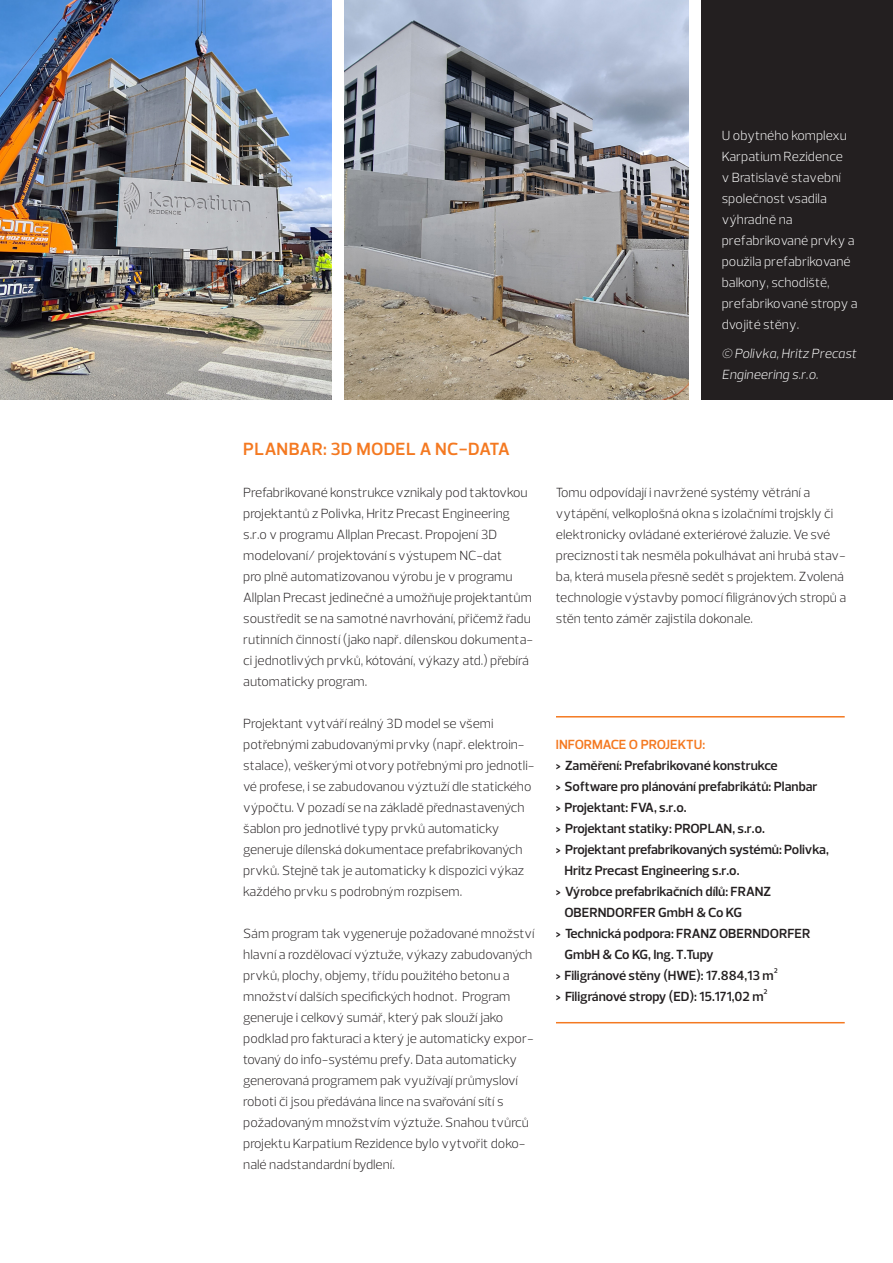
<style>
.page{position:relative;width:893px;height:1263px;background:#fff}
.page>*{position:absolute;margin:0;border:0;box-sizing:border-box;transform-origin:0 0}
.fließtext{font:600 18px "Prelo";letter-spacing:.01em;color:#f47921}
.fließtext-2{font:300 13.5px/21px "Prelo";color:#231f20}
.t1{font:600 13.5px/21px "Prelo";color:#231f20}
.BU{font:300 13.5px/21px "Prelo";color:#fff}
.BU-2{font:italic 300 13.5px/21px "Prelo";color:#fff}
.Intro_ING{font:600 13.5px "Prelo";color:#f47921}
</style>
<div class="page">
<div style="left:702px;top:0;width:191px;height:400px;background:#231f20"></div>
<img style="left:344px;top:0;width:345px;height:400px">
<img style="left:0;top:0;width:332px;height:400px">
<hr style="left:556px;top:716px;width:289px;height:1px;background:#f47921">
<hr style="left:556px;top:1022px;width:289px;height:1px;background:#f47921">
<p class="BU" style="left:722px;top:125px;width:137px">U obytného komplexu<br>Karpatium Rezidence<br>v Bratislavě stavební společnost vsadila výhradně na prefabrikované prvky a použila prefabrikované balkony, schodiště, prefabrikované stropy a dvojité stěny.</p>
<p class="BU-2" style="left:722px;top:343px;width:136px">© Polivka, Hritz Precast<br>Engineering s.r.o.</p>
<p class="fließtext" style="left:243px;top:438px;width:268px">PLANBAR: 3D MODEL A NC-DATA</p>
<p class="fließtext-2" style="left:243px;top:482px;width:292px">Prefabrikované konstrukce vznikaly pod taktovkou projektantů z Polivka, Hritz Precast Engineering s.r.o v programu Allplan Precast. Propojení 3D modelovaní/ projektování s výstupem NC-dat<br>pro plně automatizovanou výrobu je v programu Allplan Precast jedinečné a umožňuje projektantům soustředit se na samotné navrhování, přičemž řadu rutinních činností (jako např. dílenskou dokumenta&shy;ci jednotlivých prvků, kótování, výkazy atd.) přebírá automaticky program.</p>
<p class="fließtext-2" style="left:243px;top:713px;width:293px">Projektant vytváří reálný 3D model se všemi potřebnými zabudovanými prvky (např. elektroin&shy;stalace), veškerými otvory potřebnými pro jednotli&shy;vé profese, i se zabudovanou výztuží dle statického výpočtu. V pozadí se na základě přednastavených šablon pro jednotlivé typy prvků automaticky generuje dílenská dokumentace prefabrikovaných prvků. Stejně tak je automaticky k dispozici výkaz každého prvku s podrobným rozpisem.</p>
<p class="fließtext-2" style="left:243px;top:923px;width:293px">Sám program tak vygeneruje požadované množství hlavní a rozdělovací výztuže, výkazy zabudovaných prvků, plochy, objemy, třídu použitého betonu a množství dalších specifických hodnot. Program generuje i celkový sumář, který pak slouží jako podklad pro fakturaci a který je automaticky expor&shy;tovaný do info-systému prefy. Data automaticky generovaná programem pak využívají průmysloví roboti či jsou předávána lince na svařování sítí s požadovaným množstvím výztuže. Snahou tvůrců projektu Karpatium Rezidence bylo vytvořit doko&shy;nalé nadstandardní bydlení.</p>
<p class="fließtext-2" style="left:556px;top:482px;width:292px">Tomu odpovídají i navržené systémy větrání a vytápění, velkoplošná okna s izolačními trojskly či elektronicky ovládané exteriérové žaluzie. Ve své preciznosti tak nesměla pokulhávat ani hrubá stav&shy;ba, která musela přesně sedět s projektem. Zvolená technologie výstavby pomocí filigránových stropů a stěn tento záměr zajistila dokonale.</p>
<p class="Intro_ING" style="left:556px;top:736px;width:151px">INFORMACE O PROJEKTU:</p>
<p class="t1" style="left:556px;top:755px;width:223px">&gt; Zaměření: Prefabrikované konstrukce</p>
<p class="t1" style="left:556px;top:776px;width:263px">&gt; Software pro plánování prefabrikátů: Planbar</p>
<p class="t1" style="left:556px;top:797px;width:132px">&gt; Projektant: FVA, s.r.o.</p>
<p class="t1" style="left:556px;top:818px;width:210px">&gt; Projektant statiky: PROPLAN, s.r.o.</p>
<p class="t1" style="left:564px;top:839px;width:266px;text-indent:-9px">&gt; Projektant prefabrikovaných systémů: Polivka,<br>Hritz Precast Engineering s.r.o.</p>
<p class="t1" style="left:564px;top:881px;width:208px;text-indent:-9px">&gt; Výrobce prefabrikačních dílů: FRANZ<br>OBERNDORFER GmbH &amp; Co KG</p>
<p class="t1" style="left:564px;top:923px;width:247px;text-indent:-9px">&gt; Technická podpora: FRANZ OBERNDORFER<br>GmbH &amp; Co KG, Ing. T.Tupy</p>
<p class="t1" style="left:556px;top:965px;width:223px">&gt; Filigránové stěny (HWE): 17.884,13 m²</p>
<p class="t1" style="left:556px;top:986px;width:213px">&gt; Filigránové stropy (ED): 15.171,02 m²</p>
</div>
